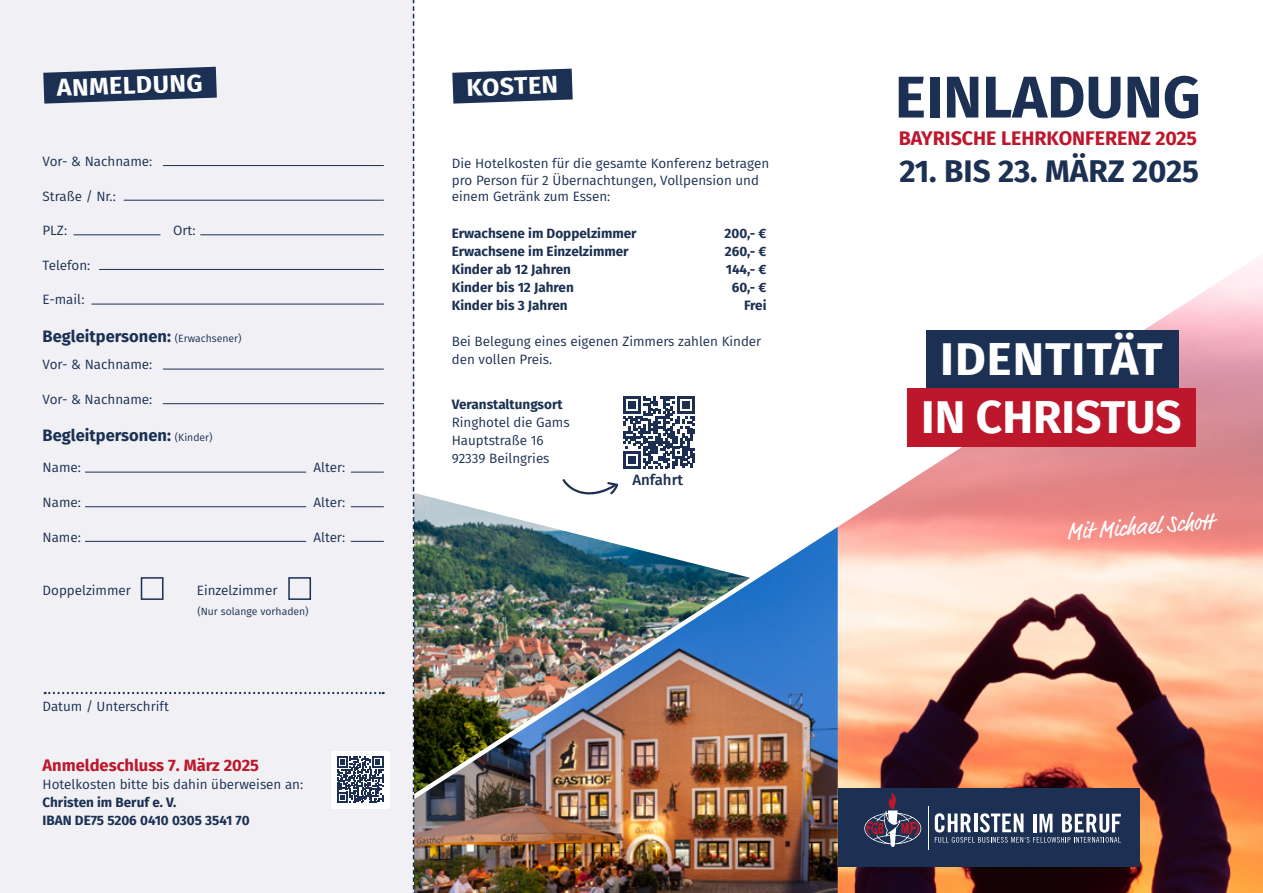
<style>
.page{position:relative;width:1263px;height:893px;background:#fff}
.page>*{position:absolute;margin:0;border:0;box-sizing:border-box;transform-origin:0 0}
.t1{font:700 58.8px "Fira Sans";color:#1b3052}
.t2{font:700 46.2px/58.5px "Fira Sans";color:#fff;text-align:center}
.t3{font:700 31.35px "Fira Sans";letter-spacing:-.005em;color:#1b3052}
.t4{font:700 24.3px "Fira Sans";color:#fff}
.t5{font:22.95px "Market Pro";color:#fff}
.t6{font:700 19.65px "Fira Sans";color:#bd172b}
.t7{font:700 16.5px "Fira Sans";color:#1b3052}
.t8{font:700 16.5px "Fira Sans";color:#bd172b}
.t9{font:500 15px "Fira Sans";color:#1c2f52}
.t10{font:13.5px/18px "Fira Sans";color:#1b3052}
.t11{font:700 13.5px/18px "Fira Sans";color:#1b3052}
.t12{font:10.5px "Fira Sans";color:#1b3052}
.s1{font-weight:400;font-size:10.5px}
</style>
<div class="page">
<img style="left:838px;top:804px;width:425px;height:89px">
<svg style="left:452px;top:69px;width:121px;height:35px;background:#384a68"></svg>
<img style="left:414px;top:804px;width:424px;height:89px">
<img style="left:414px;top:234px;width:849px;height:570px">
<div style="left:0;top:0;width:414px;height:893px;background:#f1f1f5"></div>
<hr style="left:163px;top:165px;width:221px;height:1px;background:#1c2f52">
<hr style="left:124px;top:200px;width:260px;height:1px;background:#1c2f52">
<hr style="left:74px;top:234px;width:86px;height:1px;background:#1c2f52">
<hr style="left:200px;top:234px;width:184px;height:1px;background:#1c2f52">
<hr style="left:99px;top:269px;width:285px;height:1px;background:#1c2f52">
<hr style="left:91px;top:304px;width:293px;height:1px;background:#1c2f52">
<hr style="left:163px;top:369px;width:221px;height:1px;background:#1c2f52">
<hr style="left:85px;top:472px;width:221px;height:1px;background:#1c2f52">
<hr style="left:351px;top:472px;width:33px;height:1px;background:#1c2f52">
<hr style="left:85px;top:506px;width:221px;height:1px;background:#1c2f52">
<hr style="left:351px;top:506px;width:33px;height:1px;background:#1c2f52">
<hr style="left:85px;top:541px;width:221px;height:1px;background:#1c2f52">
<hr style="left:351px;top:541px;width:33px;height:1px;background:#1c2f52">
<hr style="left:163px;top:403px;width:221px;height:1px;background:#1c2f52">
<svg style="left:45px;top:692px;width:339px;height:2px"></svg>
<div style="left:141px;top:577px;width:23px;height:23px;border:2px solid #1b3052"></div>
<div style="left:288px;top:577px;width:23px;height:23px;border:2px solid #1b3052"></div>
<svg style="left:43px;top:67px;width:174px;height:37px;background:#3f516e"></svg>
<svg style="left:413px;top:0;width:1px;height:893px"></svg>
<div style="left:926px;top:330px;width:252px;height:58px;background:#1b3052"></div>
<div style="left:908px;top:388px;width:287px;height:59px;background:#bd172b"></div>
<div style="left:838px;top:788px;width:301px;height:79px;background:#1b3052"></div>
<svg style="left:935px;top:813px;width:186px;height:30px"></svg>
<hr style="left:928px;top:806px;width:1px;height:43px;background:#fff">
<svg style="left:864px;top:793px;width:57px;height:54px"></svg>
<div style="left:331px;top:751px;width:58px;height:58px;background:#fff"></div>
<svg style="left:337px;top:756px;width:46px;height:47px"></svg>
<h3 class="t4" style="left:56px;top:67px;width:147px;rotate:-2deg">ANMELDUNG</h3>
<p class="t10" style="left:43px;top:152px;width:111px">Vor- &amp; Nachname:</p>
<p class="t10" style="left:43px;top:187px;width:75px">Straße / Nr.:</p>
<p class="t10" style="left:43px;top:221px;width:26px">PLZ:</p>
<p class="t10" style="left:173px;top:221px;width:24px">Ort:</p>
<p class="t10" style="left:43px;top:256px;width:49px">Telefon:</p>
<p class="t10" style="left:43px;top:290px;width:43px">E-mail:</p>
<p class="t7" style="left:43px;top:322px;width:201px">Begleitpersonen: <span class="s1">(Erwachsener)</span></p>
<p class="t10" style="left:43px;top:355px;width:111px">Vor- &amp; Nachname:</p>
<p class="t10" style="left:43px;top:390px;width:111px">Vor- &amp; Nachname:</p>
<p class="t7" style="left:43px;top:421px;width:172px">Begleitpersonen: <span class="s1">(Kinder)</span></p>
<p class="t10" style="left:43px;top:458px;width:40px">Name:</p>
<p class="t10" style="left:313px;top:458px;width:34px">Alter:</p>
<p class="t10" style="left:43px;top:493px;width:40px">Name:</p>
<p class="t10" style="left:313px;top:493px;width:34px">Alter:</p>
<p class="t10" style="left:43px;top:528px;width:40px">Name:</p>
<p class="t10" style="left:313px;top:528px;width:34px">Alter:</p>
<p class="t10" style="left:43px;top:581px;width:90px">Doppelzimmer</p>
<p class="t10" style="left:197px;top:581px;width:82px">Einzelzimmer</p>
<p class="t12" style="left:197px;top:604px;width:113px">(Nur solange vorhaden)</p>
<p class="t10" style="left:43px;top:697px;width:128px">Datum / Unterschrift</p>
<p class="t8" style="left:43px;top:751px;width:218px">Anmeldeschluss 7. März 2025</p>
<p class="t10" style="left:43px;top:775px;width:262px">Hotelkosten bitte bis dahin überweisen an:</p>
<p class="t11" style="left:43px;top:792px;width:209px">Christen im Beruf e. V.<br>IBAN DE75 5206 0410 0305 3541 70</p>
<h3 class="t4" style="left:466px;top:67px;width:93px;rotate:-2deg">KOSTEN</h3>
<p class="t10" style="left:452px;top:155px;width:319px;line-height:16.5px">Die Hotelkosten für die gesamte Konferenz betragen pro Person für 2 Übernachtungen, Vollpension und einem Getränk zum Essen:</p>
<p class="t11" style="left:452px;top:223px;width:186px">Erwachsene im Doppelzimmer</p>
<p class="t11" style="left:724px;top:223px;width:44px">200,- €</p>
<p class="t11" style="left:452px;top:241px;width:178px">Erwachsene im Einzelzimmer</p>
<p class="t11" style="left:725px;top:241px;width:43px">260,- €</p>
<p class="t11" style="left:452px;top:259px;width:121px">Kinder ab 12 Jahren</p>
<p class="t11" style="left:726px;top:259px;width:42px">144,- €</p>
<p class="t11" style="left:452px;top:277px;width:124px">Kinder bis 12 Jahren</p>
<p class="t11" style="left:732px;top:277px;width:36px">60,- €</p>
<p class="t11" style="left:452px;top:295px;width:117px">Kinder bis 3 Jahren</p>
<p class="t11" style="left:744px;top:295px;width:24px">Frei</p>
<p class="t10" style="left:452px;top:332px;width:311px">Bei Belegung eines eigenen Zimmers zahlen Kinder den vollen Preis.</p>
<p class="t11" style="left:452px;top:394px;width:112px">Veranstaltungsort</p>
<p class="t10" style="left:452px;top:413px;width:119px">Ringhotel die Gams<br>Hauptstraße 16<br>92339 Beilngries</p>
<p class="t9" style="left:632px;top:468px;width:52px">Anfahrt</p>
<h1 class="t1" style="left:895px;top:47px;width:307px">EINLADUNG</h1>
<h3 class="t6" style="left:899px;top:121px;width:300px">BAYRISCHE LEHRKONFERENZ 2025</h3>
<h3 class="t3" style="left:899px;top:145px;width:301px">21. BIS 23. MÄRZ 2025</h3>
<h2 class="t2" style="left:921px;top:326px;width:262px">IDENTITÄT<br>IN CHRISTUS</h2>
<h3 class="t5" style="left:1065px;top:516px;width:148px;rotate:-4deg">Mit Michael Schott</h3>
</div>
